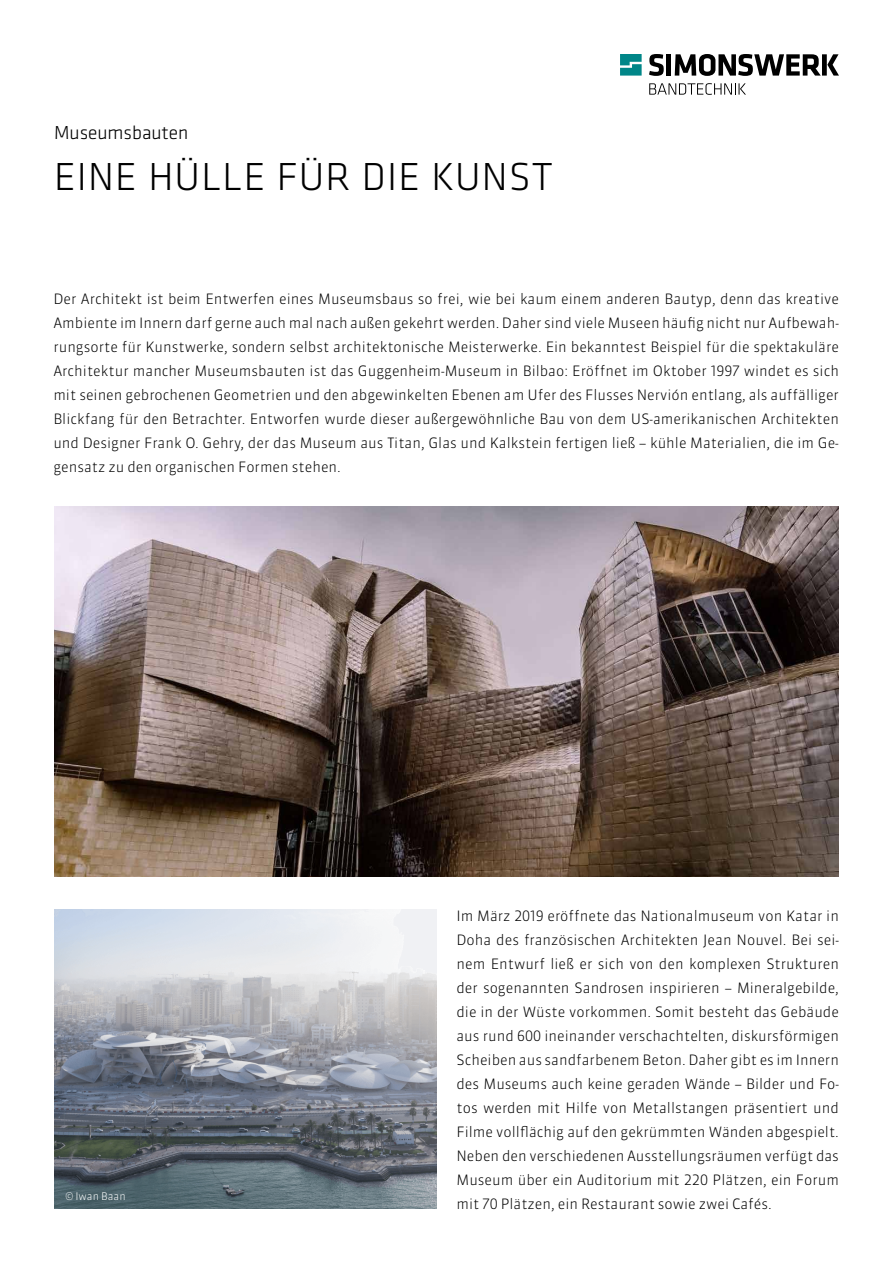
<style>
.page{position:relative;width:893px;height:1263px;background:#fff}
.page>*{position:absolute;margin:0;border:0;box-sizing:border-box;transform-origin:0 0}
.t1{font:300 40.5px "Klavika";letter-spacing:.03em;color:#000}
.t2{font:300 19.5px "Klavika";color:#000}
.t3{font:300 14.25px/24px "Sanuk Pro";color:#000;text-align:justify}
.t4{font:300 10.5px "Sanuk Pro";color:#fff}
</style>
<div class="page">
<img style="left:54px;top:506px;width:785px;height:370px">
<img style="left:54px;top:910px;width:382px;height:299px">
<svg style="left:620px;top:54px;width:22px;height:22px"></svg>
<svg style="left:649px;top:54px;width:15px;height:22px"></svg>
<hr style="left:667px;top:54px;width:4px;height:22px;background:#000">
<svg style="left:675px;top:54px;width:164px;height:22px"></svg>
<svg style="left:649px;top:83px;width:97px;height:12px"></svg>
<h2 class="t2" style="left:54px;top:122px;width:136px">Museumsbauten</h2>
<h1 class="t1" style="left:54px;top:155px;width:500px">EINE HÜLLE FÜR DIE KUNST</h1>
<p class="t3" style="left:53px;top:287px;width:787px">Der Architekt ist beim Entwerfen eines Museumsbaus so frei, wie bei kaum einem anderen Bautyp, denn das kreative Ambiente im Innern darf gerne auch mal nach außen gekehrt werden. Daher sind viele Museen häufig nicht nur Aufbewah&shy;rungsorte für Kunstwerke, sondern selbst architektonische Meisterwerke. Ein bekanntest Beispiel für die spektakuläre Architektur mancher Museumsbauten ist das Guggenheim-Museum in Bilbao: Eröffnet im Oktober 1997 windet es sich mit seinen gebrochenen Geometrien und den abgewinkelten Ebenen am Ufer des Flusses Nervión entlang, als auffälliger Blickfang für den Betrachter. Entworfen wurde dieser außergewöhnliche Bau von dem US-amerikanischen Architekten und Designer Frank O. Gehry, der das Museum aus Titan, Glas und Kalkstein fertigen ließ – kühle Materialien, die im Ge&shy;gensatz zu den organischen Formen stehen.</p>
<p class="t4" style="left:65px;top:1189px;width:62px">© Iwan Baan</p>
<p class="t3" style="left:456px;top:903px;width:384px">Im März 2019 eröffnete das Nationalmuseum von Katar in Doha des französischen Architekten Jean Nouvel. Bei sei&shy;nem Entwurf ließ er sich von den komplexen Strukturen der sogenannten Sandrosen inspirieren – Mineralgebilde, die in der Wüste vorkommen. Somit besteht das Gebäude aus rund 600 ineinander verschachtelten, diskursförmigen Scheiben aus sandfarbenem Beton. Daher gibt es im Innern des Museums auch keine geraden Wände – Bilder und Fo&shy;tos werden mit Hilfe von Metallstangen präsentiert und Filme vollflächig auf den gekrümmten Wänden abgespielt.<br>Neben den verschiedenen Ausstellungsräumen verfügt das Museum über ein Auditorium mit 220 Plätzen, ein Forum mit 70 Plätzen, ein Restaurant sowie zwei Cafés.</p>
</div>
